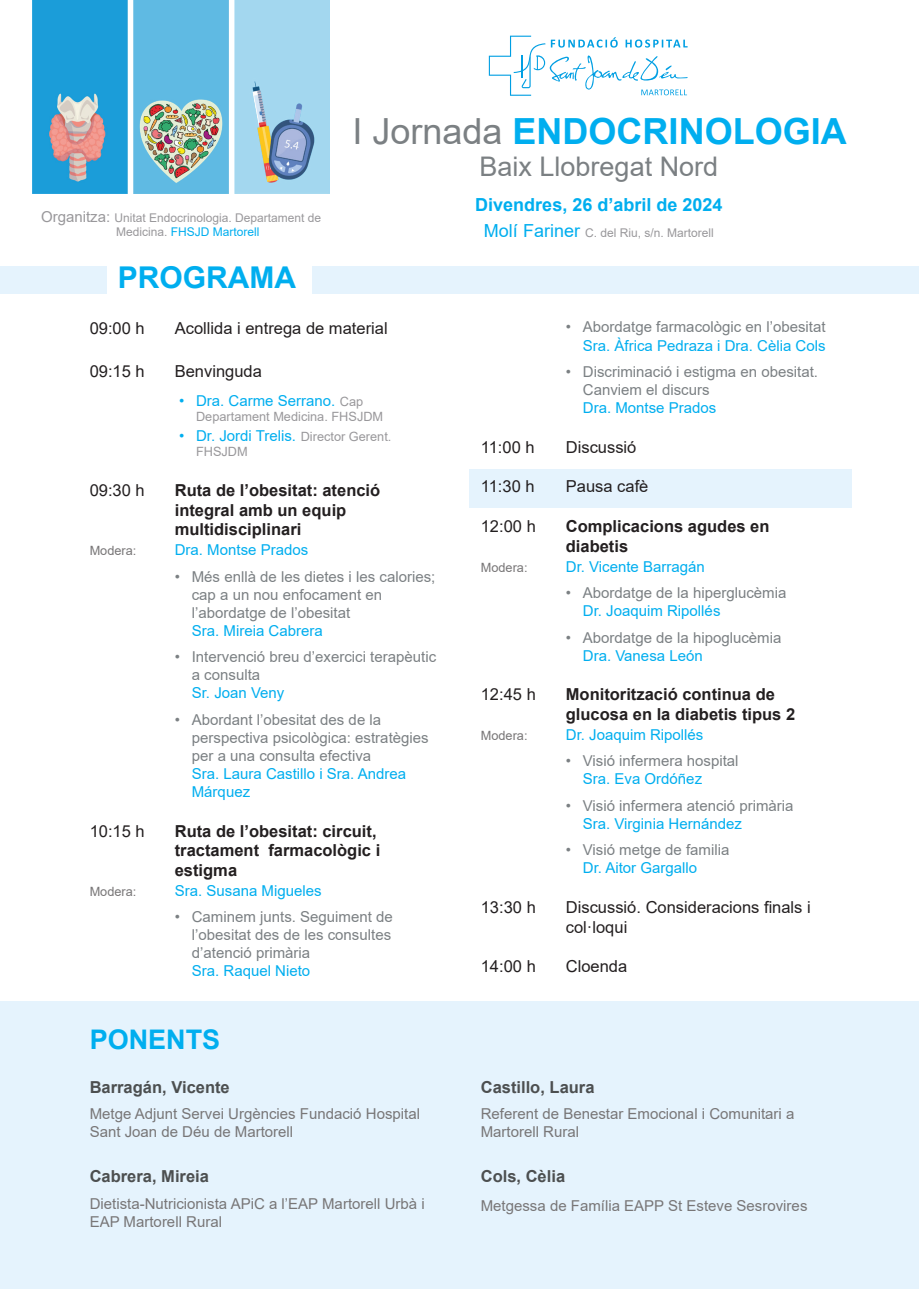
<style>
.page{position:relative;width:919px;height:1289px;background:#fff}
.page>*{position:absolute;margin:0;border:0;box-sizing:border-box;transform-origin:0 0}
.t1{font:700 36px "Arial";color:#00aeef}
.t2{font:700 30px "Arial";color:#00aeef}
.t3{font:27px "Arial";color:#7b8083}
.t4{font:700 27px "Arial";color:#00aeef}
.t5{font:700 18px "Arial";color:#00aeef}
.t6{font:700 16.5px/19.8px "Arial";color:#231f20}
.t7{font:16.5px/19.8px "Arial";color:#231f20}
.t8{font:700 16.5px "Arial";color:#4c4f50}
.t9{font:15px/18px "Arial";color:#7b8083}
.t10{font:15px/18px "Arial";color:#00aeef}
.t11{font:15px/18px "Arial";color:#787677}
.t12{font:12.75px "Arial";color:#99989b}
.t13{font:12.75px "Arial";color:#787677}
.t14{font:12px "Arial";color:#99989b}
.t15{font:12px "Arial";color:#00aeef}
.s1{font-size:15px}
.s2{color:#99989b}
.s3{font-weight:400;color:#7b8083}
.s4{font-size:18px;color:#00aeef}
.s5{font-size:12.75px;color:#99989b}
</style>
<div class="page">
<div style="left:469px;top:469px;width:383px;height:38px;background:#e5f3fd"></div>
<div style="left:312px;top:266px;width:606px;height:28px;background:#e5f3fd"></div>
<div style="left:0;top:266px;width:106px;height:28px;background:#e5f3fd"></div>
<svg style="left:489px;top:36px;width:199px;height:60px"></svg>
<div style="left:0;top:1001px;width:918px;height:287px;background:#e5f3fd"></div>
<img style="left:33px;top:0;width:296px;height:194px">
<p class="t14" style="left:41px;top:209px;width:282px"><span class="s1">Organitza:</span> Unitat Endocrinologia. Departament de</p>
<p class="t15" style="left:116px;top:223px;width:145px"><span class="s2">Medicina.</span> FHSJD Martorell</p>
<p class="t2" style="left:118px;top:256px;width:180px">PROGRAMA</p>
<p class="t1" style="left:352px;top:106px;width:496px"><span class="s3">I Jornada</span> ENDOCRINOLOGIA</p>
<p class="t3" style="left:479px;top:148px;width:240px">Baix Llobregat Nord</p>
<p class="t5" style="left:475px;top:192px;width:249px">Divendres, 26 d’abril de 2024</p>
<p class="t14" style="left:484px;top:224px;width:231px"><span class="s4">Molí Fariner</span> C. del Riu, s/n. Martorell</p>
<p class="t7" style="left:90px;top:318px;width:57px">09:00 h</p>
<p class="t7" style="left:175px;top:318px;width:214px">Acollida i entrega de material</p>
<p class="t7" style="left:90px;top:361px;width:57px">09:15 h</p>
<p class="t7" style="left:175px;top:361px;width:89px">Benvinguda</p>
<p class="t10" style="left:179px;top:391px;width:186px">• Dra. Carme Serrano. <span class="s5">Cap</span></p>
<p class="t12" style="left:196px;top:408px;width:189px">Departament Medicina. FHSJDM</p>
<p class="t10" style="left:179px;top:426px;width:214px">• Dr. Jordi Trelis. <span class="s5">Director Gerent.</span></p>
<p class="t12" style="left:196px;top:443px;width:53px">FHSJDM</p>
<p class="t7" style="left:90px;top:480px;width:57px">09:30 h</p>
<p class="t6" style="left:175px;top:480px;width:207px">Ruta de l’obesitat: atenció integral amb un equip multidisciplinari</p>
<p class="t13" style="left:90px;top:542px;width:48px">Modera:</p>
<p class="t10" style="left:175px;top:541px;width:135px">Dra. Montse Prados</p>
<p class="t9" style="left:192px;top:567px;width:245px;text-indent:-17px">• Més enllà de les dietes i les calories; cap a un nou enfocament en l’abordatge de l’obesitat</p>
<p class="t10" style="left:192px;top:621px;width:132px">Sra. Mireia Cabrera</p>
<p class="t9" style="left:192px;top:648px;width:246px;text-indent:-17px">• Intervenció breu d’exercici terapèutic a consulta</p>
<p class="t10" style="left:192px;top:684px;width:94px">Sr. Joan Veny</p>
<p class="t9" style="left:192px;top:710px;width:238px;text-indent:-17px">• Abordant l’obesitat des de la perspectiva psicològica: estratègies per a una consulta efectiva</p>
<p class="t10" style="left:192px;top:764px;width:216px">Sra. Laura Castillo i Sra. Andrea<br>Márquez</p>
<p class="t7" style="left:90px;top:820px;width:57px">10:15 h</p>
<p class="t6" style="left:175px;top:821px;width:203px">Ruta de l’obesitat: circuit,</p>
<p class="t6" style="left:175px;top:840px;width:207px">tractament farmacològic i</p>
<p class="t6" style="left:175px;top:860px;width:64px">estigma</p>
<p class="t13" style="left:90px;top:882px;width:48px">Modera:</p>
<p class="t10" style="left:175px;top:881px;width:148px">Sra. Susana Migueles</p>
<p class="t9" style="left:192px;top:908px;width:202px;text-align:justify;text-indent:-17px">• Caminem junts. Seguiment de l’obesitat des de les consultes d’atenció primària</p>
<p class="t10" style="left:192px;top:962px;width:120px">Sra. Raquel Nieto</p>
<p class="t4" style="left:90px;top:1020px;width:132px">PONENTS</p>
<p class="t8" style="left:90px;top:1075px;width:142px">Barragán, Vicente</p>
<p class="t11" style="left:90px;top:1104px;width:332px">Metge Adjunt Servei Urgències Fundació Hospital<br>Sant Joan de Déu de Martorell</p>
<p class="t8" style="left:90px;top:1164px;width:121px">Cabrera, Mireia</p>
<p class="t11" style="left:90px;top:1194px;width:336px">Dietista-Nutricionista APiC a l’EAP Martorell Urbà i<br>EAP Martorell Rural</p>
<p class="t9" style="left:566px;top:318px;width:261px">• Abordatge farmacològic en l’obesitat</p>
<p class="t10" style="left:583px;top:336px;width:244px">Sra. Àfrica Pedraza i Dra. Cèlia Cols</p>
<p class="t9" style="left:583px;top:362px;width:237px;text-indent:-17px">• Discriminació i estigma en obesitat.<br>Canviem el discurs</p>
<p class="t10" style="left:583px;top:398px;width:135px">Dra. Montse Prados</p>
<p class="t7" style="left:480px;top:437px;width:55px">11:00 h</p>
<p class="t7" style="left:566px;top:437px;width:72px">Discussió</p>
<p class="t7" style="left:480px;top:476px;width:55px">11:30 h</p>
<p class="t7" style="left:566px;top:476px;width:84px">Pausa cafè</p>
<p class="t7" style="left:480px;top:516px;width:57px">12:00 h</p>
<p class="t6" style="left:566px;top:516px;width:205px">Complicacions agudes en diabetis</p>
<p class="t13" style="left:480px;top:558px;width:48px">Modera:</p>
<p class="t10" style="left:566px;top:557px;width:140px">Dr. Vicente Barragán</p>
<p class="t9" style="left:566px;top:583px;width:222px">• Abordatge de la hiperglucèmia</p>
<p class="t10" style="left:583px;top:601px;width:139px">Dr. Joaquim Ripollés</p>
<p class="t9" style="left:566px;top:628px;width:217px">• Abordatge de la hipoglucèmia</p>
<p class="t10" style="left:583px;top:646px;width:121px">Dra. Vanesa León</p>
<p class="t7" style="left:480px;top:684px;width:57px">12:45 h</p>
<p class="t6" style="left:566px;top:684px;width:211px">Monitorització continua de</p>
<p class="t6" style="left:566px;top:704px;width:231px">glucosa en la diabetis tipus 2</p>
<p class="t13" style="left:480px;top:726px;width:48px">Modera:</p>
<p class="t10" style="left:566px;top:725px;width:139px">Dr. Joaquim Ripollés</p>
<p class="t9" style="left:566px;top:752px;width:174px">• Visió infermera hospital</p>
<p class="t10" style="left:583px;top:770px;width:121px">Sra. Eva Ordóñez</p>
<p class="t9" style="left:566px;top:796px;width:229px">• Visió infermera atenció primària</p>
<p class="t10" style="left:583px;top:814px;width:160px">Sra. Virginia Hernández</p>
<p class="t9" style="left:566px;top:841px;width:165px">• Visió metge de familia</p>
<p class="t10" style="left:583px;top:859px;width:116px">Dr. Aitor Gargallo</p>
<p class="t7" style="left:480px;top:897px;width:57px">13:30 h</p>
<p class="t7" style="left:566px;top:897px;width:246px">Discussió. Consideracions finals i col·loqui</p>
<p class="t7" style="left:480px;top:956px;width:57px">14:00 h</p>
<p class="t7" style="left:566px;top:956px;width:63px">Cloenda</p>
<p class="t8" style="left:480px;top:1075px;width:115px">Castillo, Laura</p>
<p class="t11" style="left:480px;top:1104px;width:315px">Referent de Benestar Emocional i Comunitari a<br>Martorell Rural</p>
<p class="t8" style="left:480px;top:1164px;width:86px">Cols, Cèlia</p>
<p class="t11" style="left:480px;top:1196px;width:328px">Metgessa de Família EAPP St Esteve Sesrovires</p>
</div>
